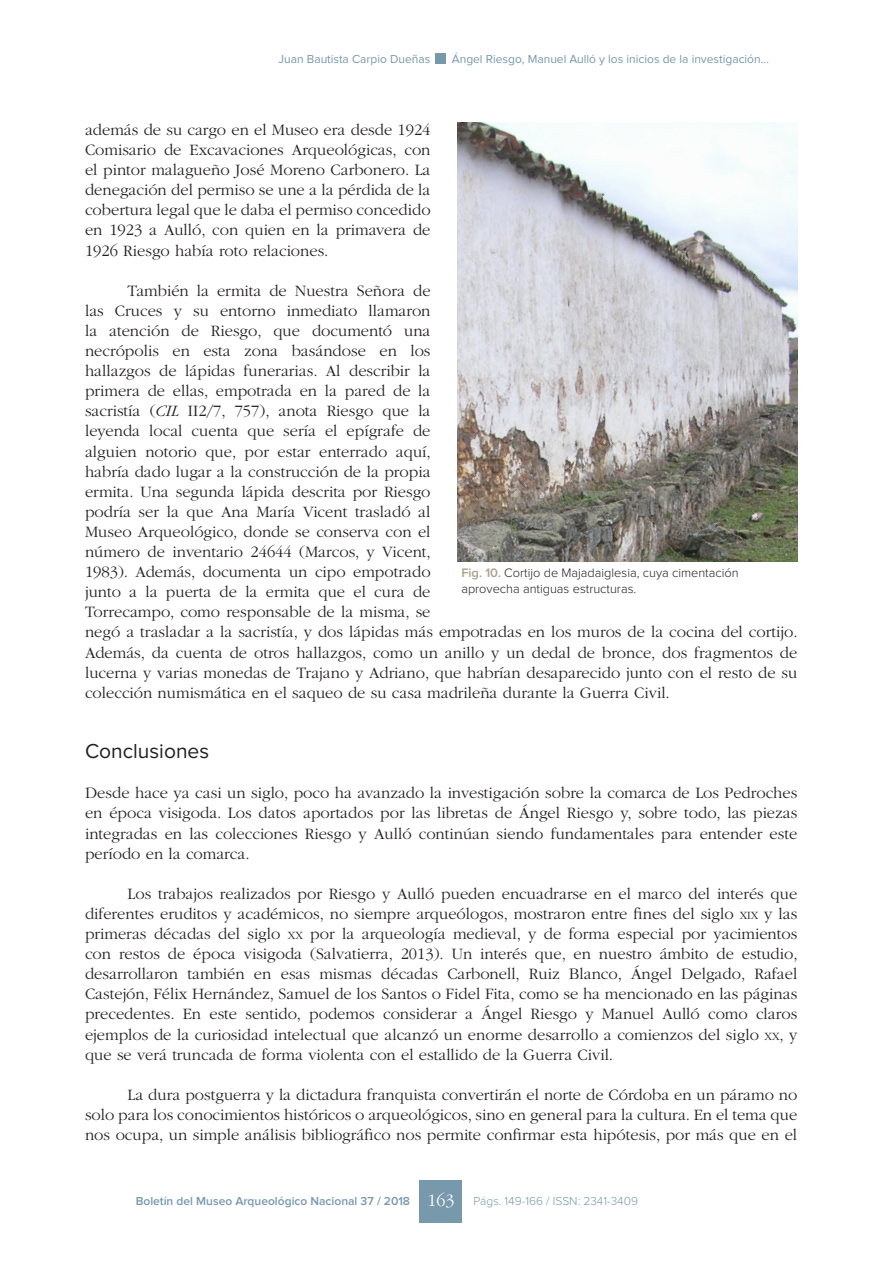
<style>
.page{position:relative;width:893px;height:1263px;background:#fff}
.page>*{position:absolute;margin:0;border:0;box-sizing:border-box;transform-origin:0 0}
.t1{font:21px "Proxima Nova";color:#231f20}
.t2{font:300 18px "ITC Garamond Std";color:#fff}
.t3{font:300 16.5px/20.1px "ITC Garamond Std";color:#231f20;text-align:justify}
.t4{font:300 12.75px/15.8px "Proxima Nova";color:#231f20}
.t5{font:12px "Proxima Nova";color:#7898ac}
.t6{font:600 12px "Proxima Nova";color:#7898ac}
.t7{font:300 12px "Proxima Nova";color:#7898ac}
.s1{font-style:italic}
.s2{font-weight:600;color:#ab9f88}
.s3{font-size:11.55px}
</style>
<div class="page">
<div style="left:420px;top:1180px;width:42px;height:43px;background:#7898ac"></div>
<div style="left:436px;top:53px;width:10px;height:11px;background:#7898ac"></div>
<img style="left:457px;top:122px;width:340px;height:439px">
<p class="t5" style="left:278px;top:53px;width:153px">Juan Bautista Carpio Dueñas</p>
<p class="t5" style="left:452px;top:54px;width:319px">Ángel Riesgo, Manuel Aulló y los inicios de la investigación…</p>
<p class="t3" style="left:85px;top:120px;width:347px">además de su cargo en el Museo era desde 1924<br>Comisario de Excavaciones Arqueológicas, con el pintor malagueño José Moreno Carbonero. La denegación del permiso se une a la pérdida de la cobertura legal que le daba el permiso concedido en 1923 a Aulló, con quien en la primavera de 1926 Riesgo había roto relaciones.</p>
<p class="t3" style="left:85px;top:281px;width:714px;text-align:left;text-indent:43px">También la ermita de Nuestra Señora de<br>las Cruces y su entorno inmediato llamaron<br>la atención de Riesgo, que documentó una<br>necrópolis en esta zona basándose en los<br>hallazgos de lápidas funerarias. Al describir la<br>primera de ellas, empotrada en la pared de la<br>sacristía (<span class="s1">CIL</span> II2/7, 757), anota Riesgo que la<br>leyenda local cuenta que sería el epígrafe de<br>alguien notorio que, por estar enterrado aquí,<br>habría dado lugar a la construcción de la propia<br>ermita. Una segunda lápida descrita por Riesgo<br>podría ser la que Ana María Vicent trasladó al<br>Museo Arqueológico, donde se conserva con el<br>número de inventario 24644 (Marcos, y Vicent,<br>1983). Además, documenta un cipo empotrado<br>junto a la puerta de la ermita que el cura de<br>Torrecampo, como responsable de la misma, se<br>negó a trasladar a la sacristía, y dos lápidas más empotradas en los muros de la cocina del cortijo.<br>Además, da cuenta de otros hallazgos, como un anillo y un dedal de bronce, dos fragmentos de lucerna y varias monedas de Trajano y Adriano, que habrían desaparecido junto con el resto de su colección numismática en el saqueo de su casa madrileña durante la Guerra Civil.</p>
<p class="t4" style="left:461px;top:566px;width:279px"><span class="s2">Fig. 10.</span> Cortijo de Majadaiglesia, cuya cimentación aprovecha antiguas estructuras.</p>
<p class="t1" style="left:85px;top:741px;width:126px">Conclusiones</p>
<p class="t3" style="left:85px;top:783px;width:714px">Desde hace ya casi un siglo, poco ha avanzado la investigación sobre la comarca de Los Pedroches en época visigoda. Los datos aportados por las libretas de Ángel Riesgo y, sobre todo, las piezas integradas en las colecciones Riesgo y Aulló continúan siendo fundamentales para entender este período en la comarca.</p>
<p class="t3" style="left:85px;top:884px;width:714px;text-indent:43px">Los trabajos realizados por Riesgo y Aulló pueden encuadrarse en el marco del interés que diferentes eruditos y académicos, no siempre arqueólogos, mostraron entre fines del siglo <span class="s3">xix</span> y las primeras décadas del siglo <span class="s3">xx</span> por la arqueología medieval, y de forma especial por yacimientos con restos de época visigoda (Salvatierra, 2013). Un interés que, en nuestro ámbito de estudio, desarrollaron también en esas mismas décadas Carbonell, Ruiz Blanco, Ángel Delgado, Rafael Castejón, Félix Hernández, Samuel de los Santos o Fidel Fita, como se ha mencionado en las páginas precedentes. En este sentido, podemos considerar a Ángel Riesgo y Manuel Aulló como claros ejemplos de la curiosidad intelectual que alcanzó un enorme desarrollo a comienzos del siglo <span class="s3">xx</span>, y que se verá truncada de forma violenta con el estallido de la Guerra Civil.</p>
<p class="t3" style="left:85px;top:1085px;width:714px;text-indent:43px">La dura postguerra y la dictadura franquista convertirán el norte de Córdoba en un páramo no solo para los conocimientos históricos o arqueológicos, sino en general para la cultura. En el tema que nos ocupa, un simple análisis bibliográfico nos permite confirmar esta hipótesis, por más que en el</p>
<p class="t6" style="left:136px;top:1195px;width:276px">Boletín del Museo Arqueológico Nacional 37 / 2018</p>
<p class="t2" style="left:427px;top:1190px;width:28px">163</p>
<p class="t7" style="left:473px;top:1195px;width:166px">Págs. 149-166 / ISSN: 2341-3409</p>
</div>
